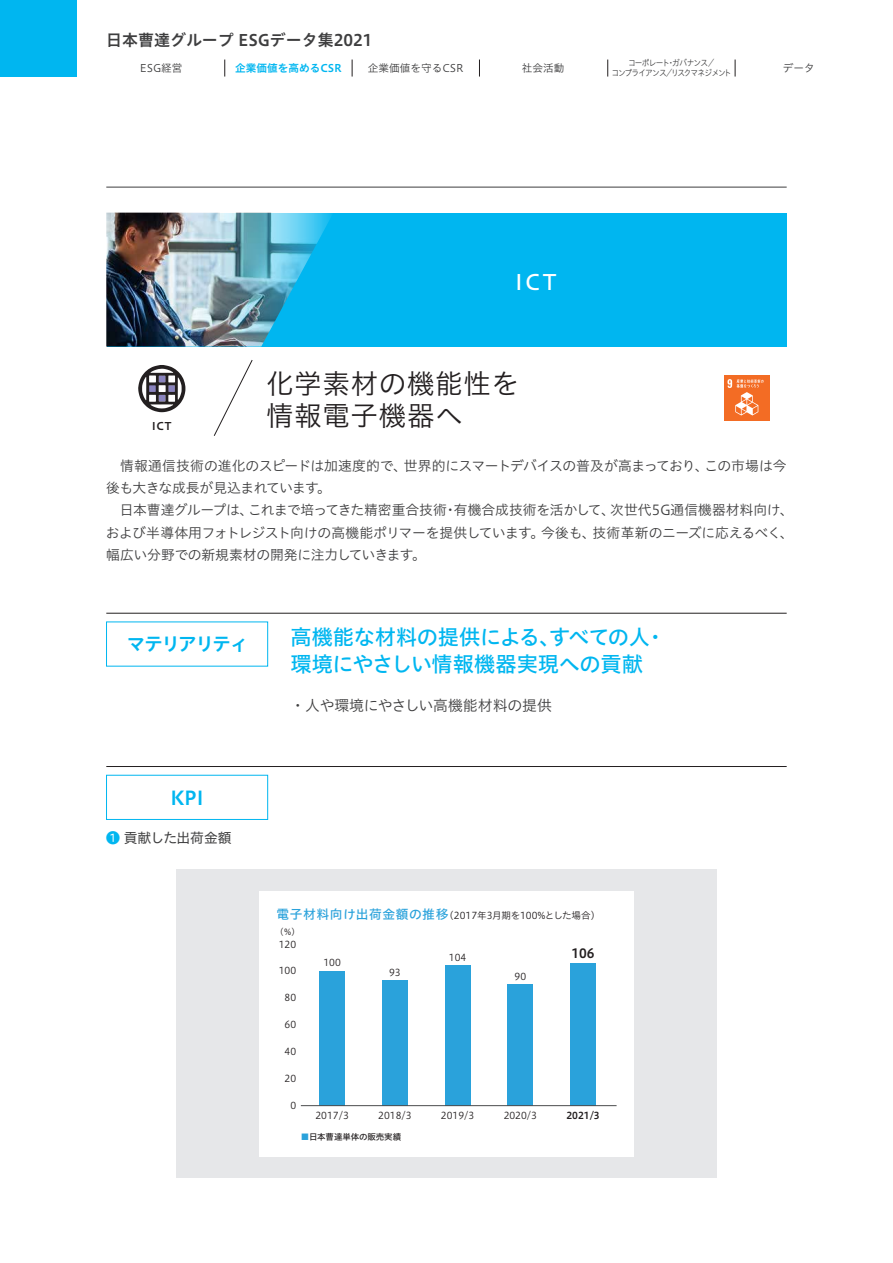
<style>
.page{position:relative;width:893px;height:1263px;background:#fff}
.page>*{position:absolute;margin:0;border:0;box-sizing:border-box;transform-origin:0 0}
.t1{font:27.6px "Hiragino UD Sans Std W3";letter-spacing:.02em;color:#231f20}
.A-2{font:21.3px/27.6px "Hiragino UD Sans Std W5";letter-spacing:-.015em;color:#00b6f0}
._3_見出し{font:21.3px "Hiragino UD Sans Std W5";color:#fff}
.見出しベース{font:19.2px "Hiragino UD Sans Std W6";letter-spacing:-.1em;color:#00b6f0}
.t2{font:15.9px "Hiragino UD Sans Std W6";color:#3e3e3f}
.A-2-2{font:14.85px "Hiragino UD Sans Std W3";letter-spacing:-.015em;color:#3e3e3f}
._5_本文{font:13.8px/22.4px "Hiragino UD Sans Std W3";letter-spacing:-.02em;color:#3e3e3f}
.A-2-3{font:13.8px "Hiragino UD Sans Std W4";letter-spacing:-.015em;color:#3e3e3f}
.t3{font:12.75px "Hiragino UD Sans Std W6";color:#231f20}
.t4{font:10.65px "Hiragino UD Sans Std W3";color:#3e3e3f}
.t5{font:10.65px "Hiragino UD Sans Std W6";color:#00b6f0}
.リード文{font:10.65px "Hiragino UD Sans Std W6";color:#231f20}
.t6{font:9.6px "Hiragino UD Sans Std W3";color:#231f20}
.t7{font:9.6px "Hiragino UD Sans Std W6";color:#231f20}
.t8{font:8.55px "Hiragino UD Sans Std W3";letter-spacing:-.1em;color:#3e3e3f;scale:.9 1}
.t9{font:8.55px "Hiragino UD Sans Std W5";letter-spacing:-.01em;color:#231f20}
.t10{font:8.55px "Hiragino UD Sans Std W3";color:#231f20}
.s1{font-family:"Hiragino UD Sans Std W3";color:#00b6f0}
.s2{font-family:"Hiragino UD Sans Std W5";font-size:12.75px;color:#2aa2db}
.s3{color:#2aa2db}
</style>
<div class="page">
<hr style="left:106px;top:187px;width:681px;height:1px;background:#3e3e3f">
<div style="left:176px;top:870px;width:540px;height:308px;background:#e6e7e9"></div>
<div style="left:259px;top:891px;width:375px;height:266px;background:#fff"></div>
<div style="left:570px;top:963px;width:26px;height:143px;background:#2aa2db"></div>
<div style="left:319px;top:971px;width:26px;height:135px;background:#2aa2db"></div>
<div style="left:382px;top:980px;width:26px;height:126px;background:#2aa2db"></div>
<div style="left:445px;top:965px;width:25px;height:141px;background:#2aa2db"></div>
<div style="left:508px;top:984px;width:25px;height:122px;background:#2aa2db"></div>
<hr style="left:301px;top:1105px;width:316px;height:1px;background:#4b4c4d">
<svg style="left:224px;top:60px;width:1px;height:17px"></svg>
<svg style="left:352px;top:60px;width:1px;height:17px"></svg>
<svg style="left:607px;top:60px;width:1px;height:17px"></svg>
<svg style="left:479px;top:60px;width:1px;height:17px"></svg>
<svg style="left:735px;top:60px;width:1px;height:17px"></svg>
<div style="left:0;top:0;width:77px;height:77px;background:#00b6f0"></div>
<div style="left:107px;top:213px;width:679px;height:133px;background:#00b6f0"></div>
<svg style="left:214px;top:360px;width:39px;height:76px"></svg>
<img style="left:106px;top:213px;width:228px;height:134px">
<div style="left:724px;top:375px;width:45px;height:46px;background:#f36c24"></div>
<svg style="left:727px;top:379px;width:37px;height:36px"></svg>
<div style="left:106px;top:775px;width:162px;height:45px;border:1px solid #00b6f0"></div>
<hr style="left:106px;top:766px;width:681px;height:1px;background:#231f20">
<hr style="left:106px;top:613px;width:681px;height:1px;background:#231f20">
<svg style="left:138px;top:365px;width:47px;height:47px"></svg>
<p class="t2" style="left:106px;top:28px;width:268px">日本曹達グループ ESGデータ集2021</p>
<p class="t4" style="left:140px;top:60px;width:44px">ESG経営</p>
<p class="t5" style="left:235px;top:60px;width:108px">企業価値を高めるCSR</p>
<p class="t4" style="left:368px;top:60px;width:97px">企業価値を守るCSR</p>
<p class="t8" style="left:628px;top:57px;width:98px">コーポレート・ガバナンス／</p>
<p class="t4" style="left:522px;top:60px;width:44px">社会活動</p>
<p class="t8" style="left:611px;top:66px;width:135px">コンプライアンス／リスクマネジメント</p>
<p class="t4" style="left:783px;top:60px;width:33px">データ</p>
<p class="_3_見出し" style="left:515px;top:266px;width:44px">ICT</p>
<p class="t1" style="left:266px;top:363px;width:255px">化学素材の機能性を</p>
<p class="t1" style="left:266px;top:395px;width:198px">情報電子機器へ</p>
<p class="_5_本文" style="left:106px;top:453px;width:682px">　情報通信技術の進化のスピードは加速度的で、世界的にスマートデバイスの普及が高まっており、この市場は今後も大きな成長が見込まれています。</p>
<p class="_5_本文" style="left:106px;top:498px;width:689px;text-align:justify">　日本曹達グループは、これまで培ってきた精密重合技術・有機合成技術を活かして、次世代5G通信機器材料向け、および半導体用フォトレジスト向けの高機能ポリマーを提供しています。今後も、技術革新のニーズに応えるべく、幅広い分野での新規素材の開発に注力していきます。</p>
<p class="リード文" style="left:152px;top:418px;width:21px">ICT</p>
<p class="見出しベース" style="left:126px;top:629px;width:123px">マテリアリティ</p>
<p class="見出しベース" style="left:170px;top:783px;width:35px">KPI</p>
<p class="A-2-3" style="left:106px;top:827px;width:127px"><span class="s1">❶</span> 貢献した出荷金額</p>
<p class="A-2" style="left:290px;top:622px;width:377px">高機能な材料の提供による、すべての人・環境にやさしい情報機器実現への貢献</p>
<p class="A-2-2" style="left:290px;top:694px;width:263px">・人や環境にやさしい高機能材料の提供</p>
<p class="t6" style="left:276px;top:908px;width:325px"><span class="s2">電子材料向け出荷金額の推移</span>（2017年3月期を100%とした場合）</p>
<p class="t10" style="left:275px;top:925px;width:26px">（%）</p>
<p class="t6" style="left:279px;top:937px;width:19px">120</p>
<p class="t6" style="left:279px;top:963px;width:19px">100</p>
<p class="t6" style="left:285px;top:990px;width:13px">80</p>
<p class="t6" style="left:285px;top:1017px;width:13px">60</p>
<p class="t6" style="left:285px;top:1044px;width:13px">40</p>
<p class="t6" style="left:285px;top:1071px;width:13px">20</p>
<p class="t6" style="left:290px;top:1098px;width:7px">0</p>
<p class="t6" style="left:323px;top:955px;width:19px">100</p>
<p class="t6" style="left:389px;top:965px;width:13px">93</p>
<p class="t6" style="left:449px;top:950px;width:19px">104</p>
<p class="t6" style="left:515px;top:969px;width:13px">90</p>
<p class="t3" style="left:571px;top:943px;width:25px">106</p>
<p class="t6" style="left:315px;top:1108px;width:35px">2017/3</p>
<p class="t6" style="left:378px;top:1108px;width:35px">2018/3</p>
<p class="t6" style="left:441px;top:1108px;width:35px">2019/3</p>
<p class="t6" style="left:504px;top:1108px;width:35px">2020/3</p>
<p class="t7" style="left:566px;top:1108px;width:35px">2021/3</p>
<p class="t9" style="left:301px;top:1130px;width:102px"><span class="s3">■</span>日本曹達単体の販売実績</p>
</div>
